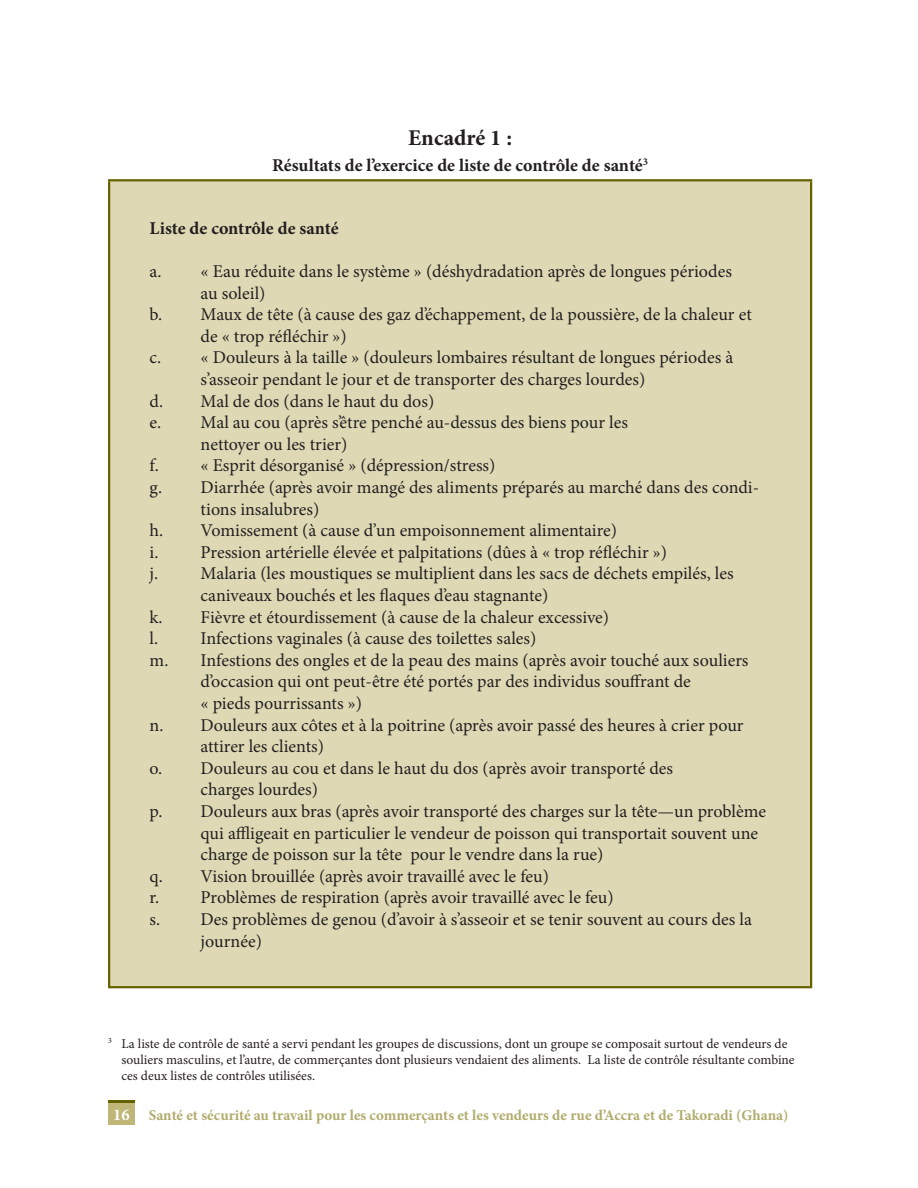
<style>
.page{position:relative;width:918px;height:1188px;background:#fff}
.page>*{position:absolute;margin:0;border:0;box-sizing:border-box;transform-origin:0 0}
.Table_header{font:700 22.5px "Minion Pro";color:#231f20}
.t1{font:18px/21.6px "Minion Pro";color:#231f20}
.t2{font:700 18px "Minion Pro";letter-spacing:-.005em;color:#231f20}
.t3{font:700 15px "Minion Pro";color:#b1ab6c}
.t4{font:13.5px/16.2px "Minion Pro";color:#231f20}
.s1{font-size:16.5px;color:#fff}
</style>
<div class="page">
<div style="left:108px;top:1103px;width:27px;height:22px;background:#bfb678"></div>
<hr style="left:108px;top:1101px;width:27px;height:2px;background:#676200">
<div style="left:109px;top:180px;width:702px;height:807px;background:linear-gradient(to right,#ded9b4,#ded9b4)"></div>
<hr style="left:108px;top:179px;width:704px;height:2px;background:#676200">
<hr style="left:108px;top:181px;width:2px;height:805px;background:#676200">
<hr style="left:810px;top:181px;width:2px;height:805px;background:#676200">
<hr style="left:108px;top:986px;width:704px;height:2px;background:#676200">
<p class="Table_header" style="left:408px;top:122px;width:105px">Encadré 1 :</p>
<p class="t2" style="left:272px;top:153px;width:377px">Résultats de l’exercice de liste de contrôle de santé<sup>3</sup></p>
<p class="t2" style="left:150px;top:215px;width:190px">Liste de contrôle de santé</p>
<p class="t1" style="left:201px;top:261px;width:533px;text-indent:-51px">a. « Eau réduite dans le système » (déshydradation après de longues périodes au soleil)</p>
<p class="t1" style="left:201px;top:304px;width:553px;text-indent:-51px">b. Maux de tête (à cause des gaz d’échappement, de la poussière, de la chaleur et de « trop réfléchir »)</p>
<p class="t1" style="left:201px;top:347px;width:534px;text-indent:-51px">c. « Douleurs à la taille » (douleurs lombaires résultant de longues périodes à s’asseoir pendant le jour et de transporter des charges lourdes)</p>
<p class="t1" style="left:150px;top:390px;width:286px">d. Mal de dos (dans le haut du dos)</p>
<p class="t1" style="left:201px;top:412px;width:429px;text-indent:-51px">e. Mal au cou (après s’être penché au-dessus des biens pour les nettoyer ou les trier)</p>
<p class="t1" style="left:150px;top:455px;width:347px">f. « Esprit désorganisé » (dépression/stress)</p>
<p class="t1" style="left:201px;top:477px;width:560px;text-indent:-51px">g. Diarrhée (après avoir mangé des aliments préparés au marché dans des condi&shy;tions insalubres)</p>
<p class="t1" style="left:150px;top:520px;width:469px">h. Vomissement (à cause d’un empoisonnement alimentaire)</p>
<p class="t1" style="left:150px;top:541px;width:519px">i. Pression artérielle élevée et palpitations (dûes à « trop réfléchir »)</p>
<p class="t1" style="left:201px;top:563px;width:535px;text-indent:-51px">j. Malaria (les moustiques se multiplient dans les sacs de déchets empilés, les caniveaux bouchés et les flaques d’eau stagnante)</p>
<p class="t1" style="left:150px;top:606px;width:461px">k. Fièvre et étourdissement (à cause de la chaleur excessive)</p>
<p class="t1" style="left:150px;top:628px;width:388px">l. Infections vaginales (à cause des toilettes sales)</p>
<p class="t1" style="left:201px;top:649px;width:549px;text-indent:-51px">m. Infestions des ongles et de la peau des mains (après avoir touché aux souliers d’occasion qui ont peut-être été portés par des individus souffrant de<br>« pieds pourrissants »)</p>
<p class="t1" style="left:201px;top:714px;width:544px;text-indent:-51px">n. Douleurs aux côtes et à la poitrine (après avoir passé des heures à crier pour attirer les clients)</p>
<p class="t1" style="left:201px;top:757px;width:474px;text-indent:-51px">o. Douleurs au cou et dans le haut du dos (après avoir transporté des charges lourdes)</p>
<p class="t1" style="left:201px;top:801px;width:567px;text-indent:-51px">p. Douleurs aux bras (après avoir transporté des charges sur la tête—un problème qui affligeait en particulier le vendeur de poisson qui transportait souvent une charge de poisson sur la tête pour le vendre dans la rue)</p>
<p class="t1" style="left:150px;top:865px;width:401px">q. Vision brouillée (après avoir travaillé avec le feu)</p>
<p class="t1" style="left:150px;top:887px;width:466px">r. Problèmes de respiration (après avoir travaillé avec le feu)</p>
<p class="t1" style="left:201px;top:909px;width:553px;text-indent:-51px">s. Des problèmes de genou (d’avoir à s’asseoir et se tenir souvent au cours des la journée)</p>
<p class="t4" style="left:122px;top:1035px;width:675px;text-indent:-14px"><sup>3</sup> La liste de contrôle de santé a servi pendant les groupes de discussions, dont un groupe se composait surtout de vendeurs de souliers masculins, et l’autre, de commerçantes dont plusieurs vendaient des aliments. La liste de contrôle résultante combine ces deux listes de contrôles utilisées.</p>
<p class="t3" style="left:113px;top:1105px;width:677px"><span class="s1">16</span> Santé et sécurité au travail pour les commerçants et les vendeurs de rue d’Accra et de Takoradi (Ghana)</p>
</div>
